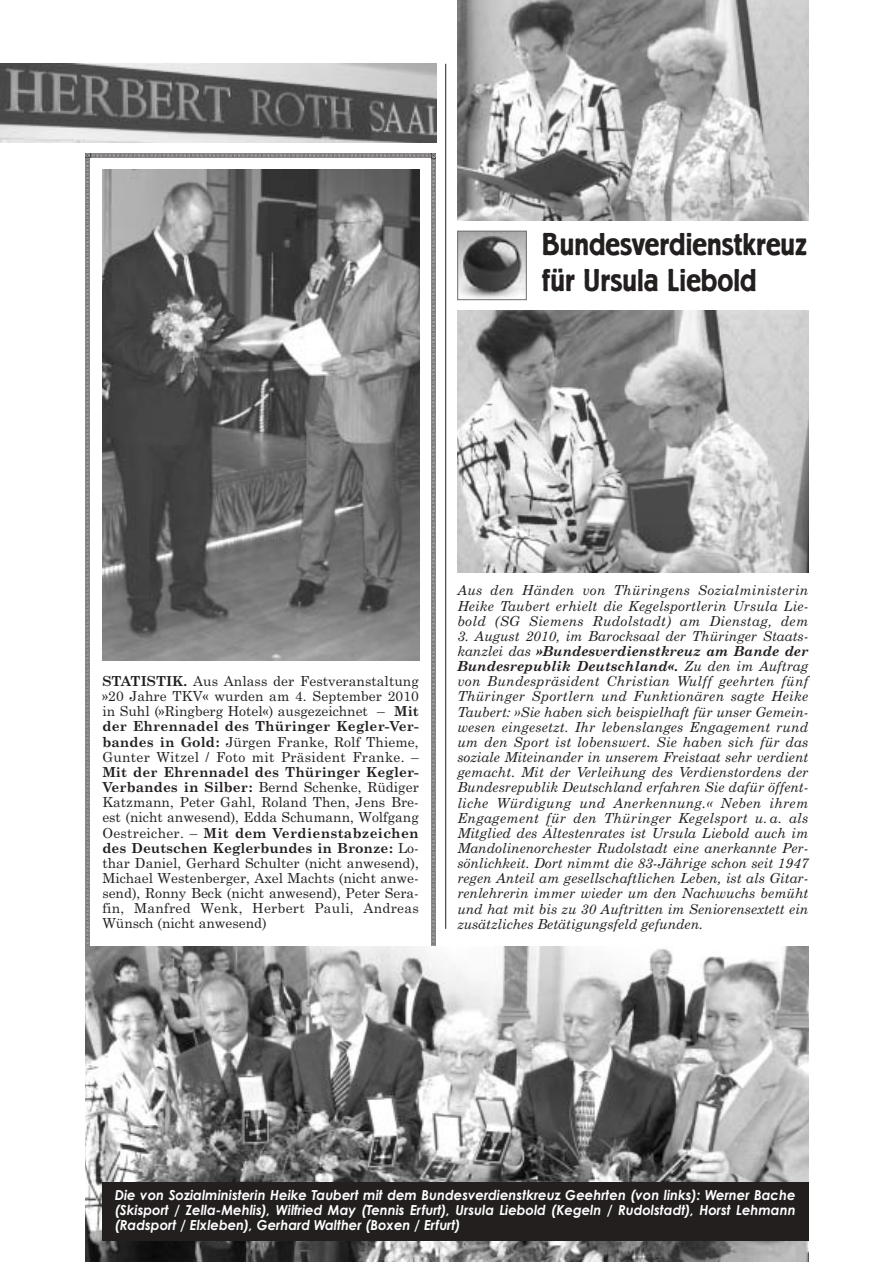
<style>
.page{position:relative;width:893px;height:1262px;background:#fff}
.page>*{position:absolute;margin:0;border:0;box-sizing:border-box;transform-origin:0 0}
.t1{font:700 33px/36px "Berliner Grotesk";color:#231f1f}
.t2{font:italic 13.8px/15.1px "Century Schoolbook";letter-spacing:.005em;color:#231f1f;text-align:justify}
.t3{font:13.8px/15.1px "Century Schoolbook";letter-spacing:.02em;color:#231f1f;text-align:justify}
.t4{font:italic 700 13.8px/15.1px "Century Gothic";color:#fff;text-align:justify;scale:.96 1}
.s1{font-weight:700}
</style>
<div class="page">
<svg style="left:85px;top:153px;width:6px;height:5px"></svg>
<img style="left:91px;top:153px;width:340px;height:5px">
<svg style="left:431px;top:153px;width:5px;height:6px"></svg>
<img style="left:431px;top:159px;width:5px;height:787px">
<img style="left:85px;top:158px;width:5px;height:788px">
<img style="left:102px;top:169px;width:317px;height:491px">
<img style="left:0;top:64px;width:436px;height:79px">
<hr style="left:445px;top:64px;width:1px;height:864px;background:#231f1f">
<img style="left:457px;top:310px;width:351px;height:263px">
<img style="left:457px;top:0;width:351px;height:220px">
<img style="left:459px;top:233px;width:65px;height:65px">
<div style="left:457px;top:231px;width:69px;height:69px;border:1px solid #6c6d70"></div>
<img style="left:85px;top:946px;width:723px;height:316px">
<div style="left:102px;top:1182px;width:706px;height:58px;background:#231f1f"></div>
<h1 class="t1" style="left:542px;top:228px;width:266px">Bundesverdienstkreuz für Ursula Liebold</h1>
<p class="t3" style="left:102px;top:674px;width:318px"><span class="s1">STATISTIK.</span> Aus Anlass der Festveranstaltung »20 Jahre TKV« wurden am 4. September 2010 in Suhl (»Ringberg Hotel«) ausgezeichnet – <span class="s1">Mit der Ehrennadel des Thüringer Kegler-Ver&shy;bandes in Gold:</span> Jürgen Franke, Rolf Thieme, Gunter Witzel / Foto mit Präsident Franke. –</p>
<p class="t3" style="left:102px;top:765px;width:318px"><span class="s1">Mit der Ehrennadel des Thüringer Kegler-Verbandes in Silber:</span> Bernd Schenke, Rüdiger Katzmann, Peter Gahl, Roland Then, Jens Bre&shy;est (nicht anwesend), Edda Schumann, Wolfgang Oestreicher. – <span class="s1">Mit dem Verdienstabzeichen des Deutschen Keglerbundes in Bronze:</span> Lo&shy;thar Daniel, Gerhard Schulter (nicht anwesend), Michael Westenberger, Axel Machts (nicht anwe&shy;send), Ronny Beck (nicht anwesend), Peter Sera&shy;fin, Manfred Wenk, Herbert Pauli, Andreas Wünsch (nicht anwesend)</p>
<p class="t2" style="left:457px;top:584px;width:352px">Aus den Händen von Thüringens Sozialministerin Heike Taubert erhielt die Kegelsportlerin Ursula Lie&shy;bold (SG Siemens Rudolstadt) am Dienstag, dem</p>
<p class="t2" style="left:457px;top:629px;width:352px">3. August 2010, im Barocksaal der Thüringer Staats&shy;kanzlei das <span class="s1">»Bundesverdienstkreuz am Bande der Bundesrepublik Deutschland«.</span> Zu den im Auftrag von Bundespräsident Christian Wulff geehrten fünf Thüringer Sportlern und Funktionären sagte Heike Taubert: »Sie haben sich beispielhaft für unser Gemein&shy;wesen eingesetzt. Ihr lebenslanges Engagement rund um den Sport ist lobenswert. Sie haben sich für das soziale Miteinander in unserem Freistaat sehr verdient gemacht. Mit der Verleihung des Verdienstordens der Bundesrepublik Deutschland erfahren Sie dafür öffent&shy;liche Würdigung und Anerkennung.« Neben ihrem Engagement für den Thüringer Kegelsport u. a. als Mitglied des Ältestenrates ist Ursula Liebold auch im Mandolinenorchester Rudolstadt eine anerkannte Per&shy;sönlichkeit. Dort nimmt die 83-Jährige schon seit 1947 regen Anteil am gesellschaftlichen Leben, ist als Gitar&shy;renlehrerin immer wieder um den Nachwuchs bemüht und hat mit bis zu 30 Auftritten im Seniorensextett ein zusätzliches Betätigungsfeld gefunden.</p>
<p class="t4" style="left:115px;top:1188px;width:710px">Die von Sozialministerin Heike Taubert mit dem Bundesverdienstkreuz Geehrten (von links): Werner Bache (Skisport / Zella-Mehlis), Wilfried May (Tennis Erfurt), Ursula Liebold (Kegeln / Rudolstadt), Horst Lehmann (Radsport / Elxleben), Gerhard Walther (Boxen / Erfurt)</p>
</div>
